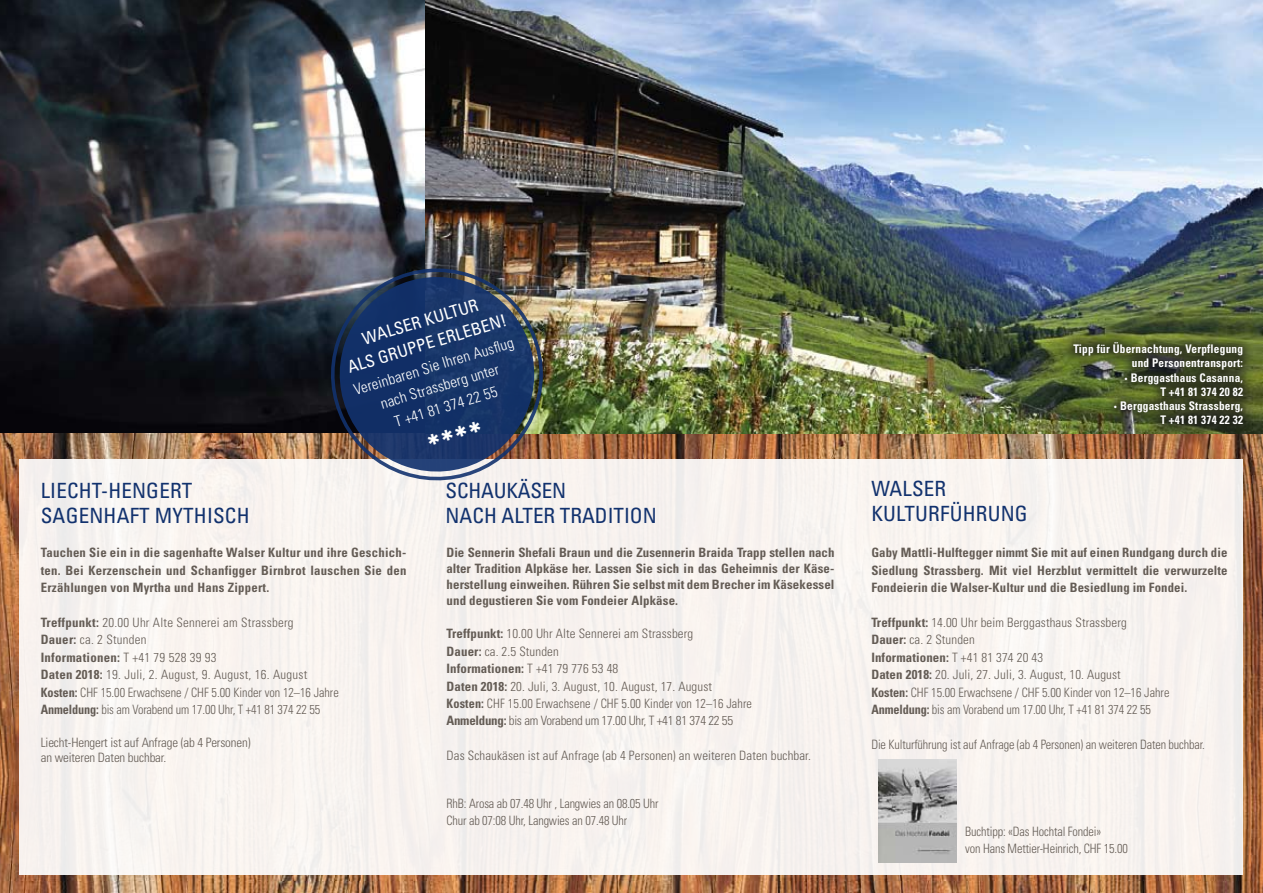
<style>
.page{position:relative;width:1263px;height:893px;background:#fff}
.page>*{position:absolute;margin:0;border:0;box-sizing:border-box;transform-origin:0 0}
.t1{font:condensed 21px/25.2px "Univers LT Std";letter-spacing:.01em;color:#12326e}
.t2{font:condensed 16.95px/23px "Univers LT Std";color:#fff;text-align:center}
.t3{font:15.6px "Zapf Dingbats ITC";color:#fff}
.t4{font:300 condensed 15.15px/21px "Univers LT Std";color:#fff;text-align:center}
.t5{font:300 condensed 12.9px/17.4px "Univers LT Std";color:#645c55}
.t6{font:700 condensed 12.9px/17.4px "Univers LT Std";letter-spacing:.01em;color:#645c55;text-align:justify}
.t7{font:300 condensed 12.9px/17.4px "Univers LT Std";letter-spacing:.02em;color:#645c55}
.t8{font:300 condensed 12.9px/17.4px "Univers LT Std";color:#645c55;scale:.95 1}
.t9{font:700 condensed 11.85px/14.2px "Univers LT Std";letter-spacing:.02em;color:#fff;text-align:right;scale:.95 1}
.s1{font-weight:700}
.s2{font-family:"Myriad Pro";font-weight:400;font-stretch:normal}
</style>
<div class="page">
<img style="left:0;top:0;width:425px;height:433px">
<img style="left:0;top:433px;width:1263px;height:460px">
<img style="left:425px;top:0;width:838px;height:433px">
<div style="left:19px;top:459px;width:1223px;height:416px;background:#f8f3ef"></div>
<img style="left:878px;top:759px;width:79px;height:103px">
<div style="left:1062px;top:331px;width:192px;height:105px;background:#1d1d1b;opacity:.75"></div>
<img style="left:315px;top:253px;width:243px;height:238px">
<img style="left:328px;top:265px;width:218px;height:218px">
<h2 class="t2" style="left:338px;top:334px;width:167px;rotate:-17deg">WALSER KULTUR<br>ALS GRUPPE ERLEBEN!</h2>
<p class="t4" style="left:351px;top:380px;width:168px;rotate:-17deg">Vereinbaren Sie Ihren Ausfl ug nach Strassberg unter<br>T +41 81 374 22 55</p>
<p class="t3" style="left:426px;top:434px;width:56px;rotate:-17deg">✱ ✱ ✱ ✱</p>
<h1 class="t1" style="left:446px;top:477px;width:213px">SCHAUKÄSEN<br>NACH ALTER TRADITION</h1>
<h1 class="t1" style="left:41px;top:477px;width:210px">LIECHT-HENGERT<br>SAGENHAFT MYTHISCH</h1>
<p class="t6" style="left:41px;top:544px;width:367px">Tauchen Sie ein in die sagenhafte Walser Kultur und ihre Geschich&shy;ten. Bei Kerzenschein und Schanfigger Birnbrot lauschen Sie den Erzählungen von Myrtha und Hans Zippert.</p>
<p class="t7" style="left:41px;top:614px;width:300px"><span class="s1">Treffpunkt:</span> 20.00 Uhr Alte Sennerei am Strassberg<br><span class="s1">Dauer:</span> ca. 2 Stunden<br><span class="s1">Informationen:</span> T +41 79 528 39 93<br><span class="s1">Daten 2018:</span> 19. Juli, 2. August, 9. August, 16. August <span class="s1">Kosten:</span> CHF 15.00 Erwachsene / CHF 5.00 Kinder von 12–16 Jahre <span class="s1">Anmeldung:</span> bis am Vorabend um 17.00 Uhr, T +41 81 374 22 55</p>
<p class="t5" style="left:41px;top:735px;width:211px;line-height:15.5px">Liecht-Hengert ist auf Anfrage (ab 4 Personen) an weiteren Daten buchbar.</p>
<p class="t6" style="left:446px;top:545px;width:390px;line-height:15.9px">Die Sennerin Shefali Braun und die Zusennerin Braida Trapp stellen nach alter Tradition Alpkäse her. Lassen Sie sich in das Geheimnis der Käse&shy;herstellung einweihen. Rühren Sie selbst mit dem Brecher im Käsekessel und degustieren Sie vom Fondeier Alpkäse.</p>
<p class="t5" style="left:446px;top:625px;width:307px"><span class="s1">Treffpunkt:</span> 10.00 Uhr Alte Sennerei am Strassberg<br><span class="s1">Dauer:</span> ca. 2.5 Stunden<br><span class="s1">Informationen:</span> T +41 79 776 53 48<br><span class="s1">Daten 2018:</span> 20. Juli, 3. August, 10. August, 17. August <span class="s1">Kosten:</span> CHF 15.00 Erwachsene / CHF 5.00 Kinder von 12–16 Jahre <span class="s1">Anmeldung:</span> bis am Vorabend um 17.00 Uhr, T +41 81 374 22 55</p>
<p class="t5" style="left:446px;top:747px;width:366px">Das Schaukäsen ist auf Anfrage (ab 4 Personen) an weiteren Daten buchbar.</p>
<p class="t8" style="left:446px;top:794px;width:225px">RhB: Arosa ab 07.48 Uhr , Langwies an 08.05 Uhr<br>Chur ab 07:08 Uhr, Langwies an 07.48 Uhr</p>
<h1 class="t1" style="left:871px;top:476px;width:158px">WALSER<br>KULTURFÜHRUNG</h1>
<p class="t9" style="left:1074px;top:342px;width:180px">Tipp für Übernachtung, Verpflegung und Personentransport:</p>
<p class="t9" style="left:1124px;top:370px;width:126px"><span class="s2">•</span> Berggasthaus Casanna,<br>T +41 81 374 20 82</p>
<p class="t9" style="left:1114px;top:399px;width:137px"><span class="s2">•</span> Berggasthaus Strassberg,<br>T +41 81 374 22 32</p>
<p class="t6" style="left:871px;top:544px;width:358px">Gaby Mattli-Hulftegger nimmt Sie mit auf einen Rundgang durch die Siedlung Strassberg. Mit viel Herzblut vermittelt die verwurzelte Fondeierin die Walser-Kultur und die Besiedlung im Fondei.</p>
<p class="t5" style="left:871px;top:614px;width:300px"><span class="s1">Treffpunkt:</span> 14.00 Uhr beim Berggasthaus Strassberg<br><span class="s1">Dauer:</span> ca. 2 Stunden<br><span class="s1">Informationen:</span> T +41 81 374 20 43<br><span class="s1">Daten 2018:</span> 20. Juli, 27. Juli, 3. August, 10. August<br><span class="s1">Kosten:</span> CHF 15.00 Erwachsene / CHF 5.00 Kinder von 12–16 Jahre <span class="s1">Anmeldung:</span> bis am Vorabend um 17.00 Uhr, T +41 81 374 22 55</p>
<p class="t8" style="left:871px;top:736px;width:353px">Die Kulturführung ist auf Anfrage (ab 4 Personen) an weiteren Daten buchbar.</p>
<p class="t8" style="left:965px;top:823px;width:173px">Buchtipp: «Das Hochtal Fondei»<br>von Hans Mettier-Heinrich, CHF 15.00</p>
</div>
